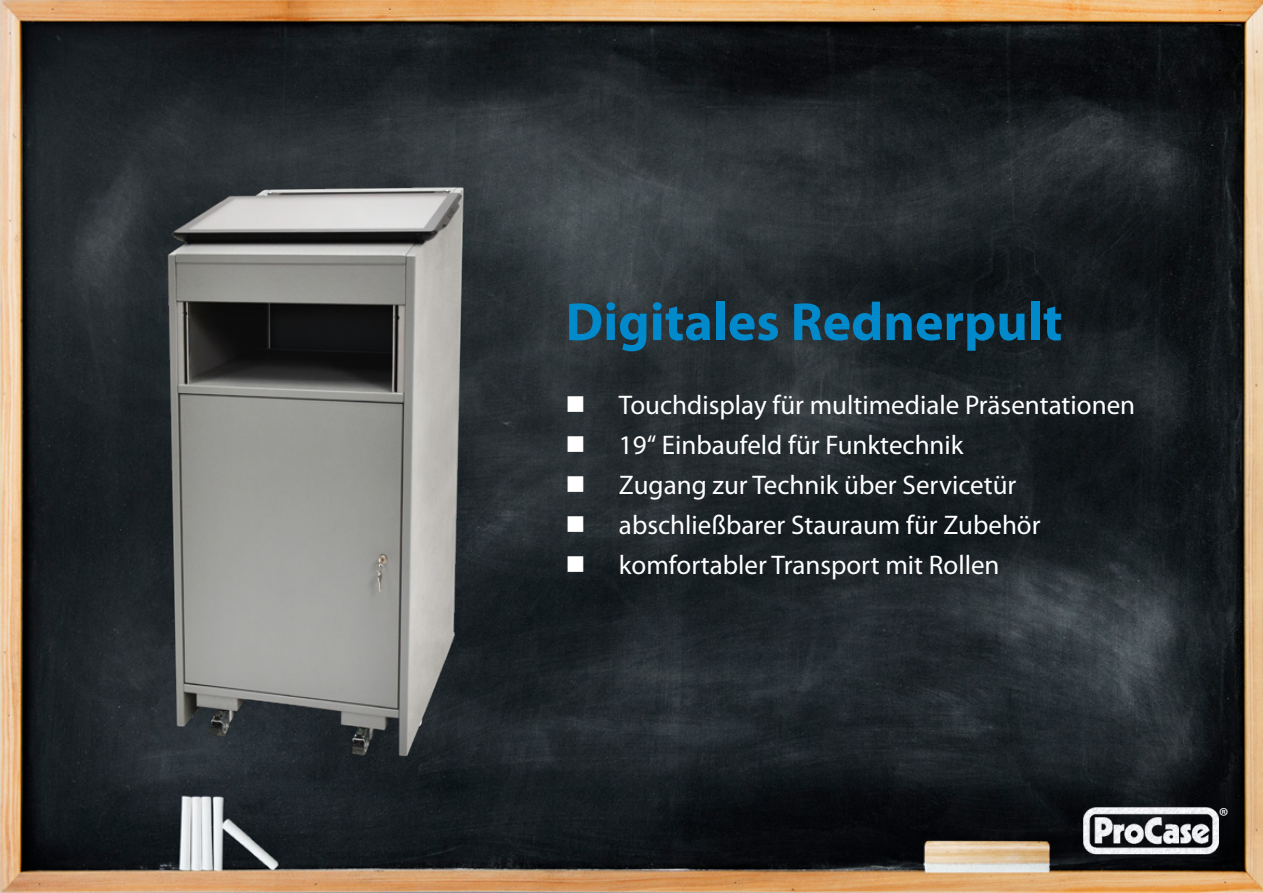
<style>
.page{position:relative;width:1263px;height:893px;background:#fff}
.page>*{position:absolute;margin:0;border:0;box-sizing:border-box;transform-origin:0 0}
.t1{font:700 54px "Myriad Pro";color:#0089cb}
.t2{font:27px/40px "Myriad Pro";color:#fff}
.t3{font:23.4px "Myriad Pro";color:#fff}
</style>
<div class="page">
<img style="left:0;top:0;width:1263px;height:893px">
<img style="left:0;top:86px;width:679px;height:745px">
<img style="left:1076px;top:800px;width:150px;height:62px">
<svg style="left:568px;top:396px;width:15px;height:16px"></svg>
<svg style="left:568px;top:436px;width:15px;height:16px"></svg>
<svg style="left:568px;top:476px;width:15px;height:16px"></svg>
<svg style="left:568px;top:516px;width:15px;height:16px"></svg>
<svg style="left:568px;top:556px;width:15px;height:16px"></svg>
<h1 class="t1" style="left:566px;top:292px;width:498px">Digitales Rednerpult</h1>
<p class="t2" style="left:619px;top:385px;width:518px">Touchdisplay für multimediale Präsentationen 19“ Einbaufeld für Funktechnik<br>Zugang zur Technik über Servicetür abschließbarer Stauraum für Zubehör komfortabler Transport mit Rollen</p>
<p class="t3" style="left:1219px;top:803px;width:11px">®</p>
</div>
